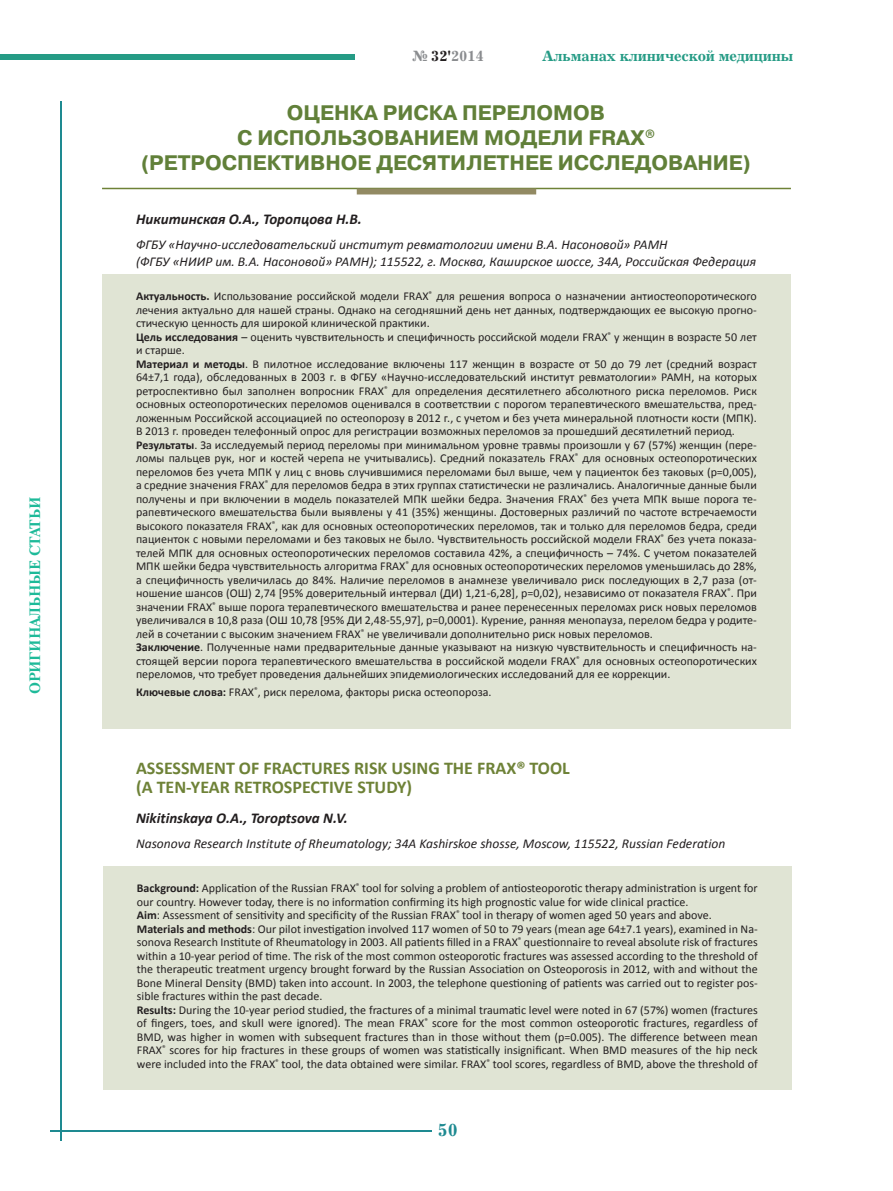
<style>
.page{position:relative;width:893px;height:1191px;background:#fff}
.page>*{position:absolute;margin:0;border:0;box-sizing:border-box;transform-origin:0 0}
.t1{font:700 21px/25.2px "Pragmatica C";color:#618039;text-align:center}
.t2{font:700 18px/19.5px "Calibri";color:#6e8237}
.t3{font:700 18px "Excelsior LT Std";color:#1e8a91}
.t4{font:italic 700 15px "Calibri";color:#231f20}
.t5{font:700 15px "Excelsior LT Std";letter-spacing:-.01em;color:#259b85}
.t6{font:700 15px "Newton C";color:#1eba99}
.t7{font:700 15px "Excelsior LT Std";letter-spacing:-.01em;color:#8a8c8f}
.t8{font:italic 13.5px/16.5px "Calibri";color:#231f20}
.t9{font:12px/13.5px "Calibri";color:#231f20}
.s1{color:#231f20}
.s2{font-weight:700}
</style>
<div class="page">
<div style="left:0;top:54px;width:355px;height:6px;background:#259b85"></div>
<hr style="left:60px;top:101px;width:2px;height:1039px;background:#1e8a91">
<hr style="left:51px;top:1129px;width:381px;height:2px;background:#1e8a91">
<div style="left:102px;top:274px;width:689px;height:455px;background:#e0e4d4"></div>
<div style="left:103px;top:866px;width:689px;height:224px;background:#e0e4d4"></div>
<hr style="left:102px;top:188px;width:689px;height:1px;background:#6e8237">
<div style="left:357px;top:188px;width:179px;height:6px;background:#928a63"></div>
<p class="t6" style="left:27px;top:693px;width:198px;rotate:-90deg">ОРИГИНАЛЬНЫЕ СТАТЬИ</p>
<p class="t7" style="left:412px;top:47px;width:73px">№ <span class="s1">32'</span>2014</p>
<p class="t5" style="left:542px;top:47px;width:253px">Альманах клинической медицины</p>
<h1 class="t1" style="left:141px;top:100px;width:612px">ОЦЕНКА РИСКА ПЕРЕЛОМОВ<br>С ИСПОЛЬЗОВАНИЕМ МОДЕЛИ FRAX<sup>® </sup>(РЕТРОСПЕКТИВНОЕ ДЕСЯТИЛЕТНЕЕ ИССЛЕДОВАНИЕ)</h1>
<p class="t4" style="left:136px;top:210px;width:227px">Никитинская О.А., Торопцова Н.В.</p>
<p class="t8" style="left:136px;top:236px;width:622px">ФГБУ «Научно-исследовательский институт ревматологии имени В.А. Насоновой» РАМН<br>(ФГБУ «НИИР им. В.А. Насоновой» РАМН); 115522, г. Москва, Каширское шоссе, 34А, Российская Федерация</p>
<p class="t9" style="left:136px;top:289px;width:622px"><span class="s2">Актуальность.</span> Использование российской модели FRAX<sup>®</sup> для решения вопроса о назначении антиостеопоротического лечения актуально для нашей страны. Однако на сегодняшний день нет данных, подтверждающих ее высокую прогно&shy;стическую ценность для широкой клинической практики.<br><span class="s2">Цель исследования</span> – оценить чувствительность и специфичность российской модели FRAX<sup>®</sup> у женщин в возрасте 50 лет и старше.<br><span class="s2">Материал и методы</span>. В пилотное исследование включены 117 женщин в возрасте от 50 до 79 лет (средний возраст 64±7,1 года), обследованных в 2003 г. в ФГБУ «Научно-исследовательский институт ревматологии» РАМН, на которых ретроспективно был заполнен вопросник FRAX<sup>®</sup> для определения десятилетнего абсолютного риска переломов. Риск основных остеопоротических переломов оценивался в соответствии с порогом терапевтического вмешательства, пред&shy;ложенным Российской ассоциацией по остеопорозу в 2012 г., с учетом и без учета минеральной плотности кости (МПК).<br>В 2013 г. проведен телефонный опрос для регистрации возможных переломов за прошедший десятилетний период.<br><span class="s2">Результаты</span>. За исследуемый период переломы при минимальном уровне травмы произошли у 67 (57%) женщин (пере&shy;ломы пальцев рук, ног и костей черепа не учитывались). Средний показатель FRAX<sup>®</sup> для основных остеопоротических переломов без учета МПК у лиц с вновь случившимися переломами был выше, чем у пациенток без таковых (p=0,005), а средние значения FRAX<sup>®</sup> для переломов бедра в этих группах статистически не различались. Аналогичные данные были получены и при включении в модель показателей МПК шейки бедра. Значения FRAX<sup>®</sup> без учета МПК выше порога те&shy;рапевтического вмешательства были выявлены у 41 (35%) женщины. Достоверных различий по частоте встречаемости высокого показателя FRAX<sup>®</sup>, как для основных остеопоротических переломов, так и только для переломов бедра, среди пациенток с новыми переломами и без таковых не было. Чувствительность российской модели FRAX<sup>®</sup> без учета показа&shy;телей МПК для основных остеопоротических переломов составила 42%, а специфичность – 74%. С учетом показателей МПК шейки бедра чувствительность алгоритма FRAX<sup>®</sup> для основных остеопоротических переломов уменьшилась до 28%, а специфичность увеличилась до 84%. Наличие переломов в анамнезе увеличивало риск последующих в 2,7 раза (от&shy;ношение шансов (ОШ) 2,74 [95% доверительный интервал (ДИ) 1,21-6,28], p=0,02), независимо от показателя FRAX<sup>®</sup>. При значении FRAX<sup>®</sup> выше порога терапевтического вмешательства и ранее перенесенных переломах риск новых переломов увеличивался в 10,8 раза (ОШ 10,78 [95% ДИ 2,48-55,97], p=0,0001). Курение, ранняя менопауза, перелом бедра у родите&shy;лей в сочетании с высоким значением FRAX<sup>®</sup> не увеличивали дополнительно риск новых переломов.<br><span class="s2">Заключение</span>. Полученные нами предварительные данные указывают на низкую чувствительность и специфичность на&shy;стоящей версии порога терапевтического вмешательства в российской модели FRAX<sup>®</sup> для основных остеопоротических переломов, что требует проведения дальнейших эпидемиологических исследований для ее коррекции.</p>
<p class="t9" style="left:136px;top:685px;width:357px"><span class="s2">Ключевые слова:</span> FRAX<sup>®</sup>, риск перелома, факторы риска остеопороза.</p>
<h2 class="t2" style="left:136px;top:757px;width:435px">ASSESSMENT OF FRACTURES RISK USING THE FRAX® TOOL (A TEN-YEAR RETROSPECTIVE STUDY)</h2>
<p class="t4" style="left:136px;top:808px;width:213px">Nikitinskaya O.A., Toroptsova N.V.</p>
<p class="t8" style="left:136px;top:834px;width:591px">Nasonova Research Institute of Rheumatology; 34A Kashirskoe shosse, Moscow, 115522, Russian Federation</p>
<p class="t9" style="left:137px;top:881px;width:622px"><span class="s2">Background:</span> Application of the Russian FRAX<sup>®</sup> tool for solving a problem of antiosteoporotic therapy administration is urgent for our country. However today, there is no information confirming its high prognostiс value for wide clinical practice.<br><span class="s2">Aim</span>: Assessment of sensitivity and specificity of the Russian FRAX<sup>®</sup> tool in therapy of women aged 50 years and above.<br><span class="s2">Materials and methods</span>: Our pilot investigation involved 117 women of 50 to 79 years (mean age 64±7.1 years), examined in Na&shy;sonova Research Institute of Rheumatology in 2003. All patients filled in a FRAX<sup>®</sup> questionnaire to reveal absolute risk of fractures within a 10-year period of time. The risk of the most common osteoporotic fractures was assessed according to the threshold of the therapeutic treatment urgency brought forward by the Russian Association on Osteoporosis in 2012, with and without the Bone Mineral Density (BMD) taken into account. In 2003, the telephone questioning of patients was carried out to register pos&shy;sible fractures within the past decade.<br><span class="s2">Results:</span> During the 10-year period studied, the fractures of a minimal traumatic level were noted in 67 (57%) women (fractures of fingers, toes, and skull were ignored). The mean FRAX<sup>®</sup> score for the most common osteoporotic fractures, regardless of BMD, was higher in women with subsequent fractures than in those without them (p=0.005). The difference between mean FRAX<sup>®</sup> scores for hip fractures in these groups of women was statistically insignificant. When BMD measures of the hip neck were included into the FRAX<sup>®</sup> tool, the data obtained were similar. FRAX<sup>®</sup> tool scores, regardless of BMD, above the threshold of</p>
<h2 class="t3" style="left:438px;top:1119px;width:22px">50</h2>
</div>
